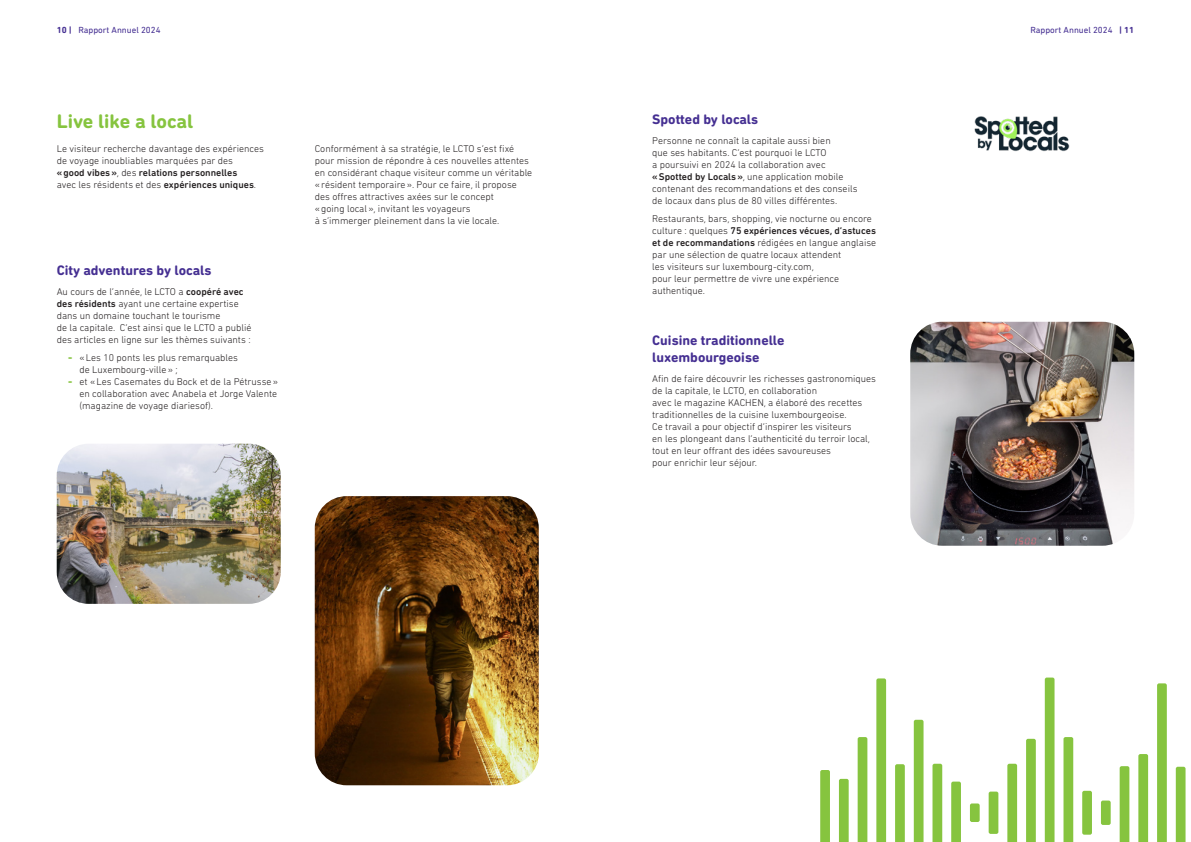
<style>
.page{position:relative;width:1191px;height:842px;background:#fff}
.page>*{position:absolute;margin:0;border:0;box-sizing:border-box;transform-origin:0 0}
.TITRE_01{font:700 20px "DIN Next Rounded LT Pro";color:#86c43f}
.TITRE_02{font:700 14px/16.8px "DIN Next Rounded LT Pro";color:#452f92}
.BODY{font:300 10px/12px "DIN Next Rounded LT Pro";color:#231f20}
.t1{font:9px "DIN Next Rounded LT Pro";color:#452f92}
.s1{font-weight:700}
.s2{font-weight:500}
.s3{font-family:"DINOT";font-weight:900;color:#86c43f}
</style>
<div class="page">
<img style="left:974px;top:116px;width:96px;height:36px">
<img style="left:910px;top:322px;width:224px;height:224px">
<img style="left:57px;top:444px;width:224px;height:160px">
<img style="left:315px;top:496px;width:224px;height:289px">
<svg style="left:820px;top:770px;width:10px;height:72px"></svg>
<svg style="left:839px;top:779px;width:9px;height:63px"></svg>
<svg style="left:857px;top:737px;width:10px;height:105px"></svg>
<svg style="left:876px;top:678px;width:10px;height:164px;background:#8ac646"></svg>
<svg style="left:895px;top:764px;width:9px;height:78px"></svg>
<svg style="left:913px;top:720px;width:10px;height:122px"></svg>
<svg style="left:932px;top:764px;width:10px;height:78px"></svg>
<svg style="left:951px;top:781px;width:10px;height:61px"></svg>
<div style="left:970px;top:803px;width:9px;height:19px;background:#86c43f;border-radius:2px"></div>
<div style="left:988px;top:791px;width:10px;height:43px;background:#86c43f;border-radius:2px"></div>
<svg style="left:1007px;top:764px;width:10px;height:78px"></svg>
<svg style="left:1026px;top:739px;width:9px;height:103px"></svg>
<svg style="left:1044px;top:677px;width:10px;height:165px;background:#90c84f"></svg>
<svg style="left:1063px;top:737px;width:10px;height:105px"></svg>
<div style="left:1082px;top:791px;width:10px;height:44px;background:#86c43f;border-radius:2px"></div>
<div style="left:1101px;top:800px;width:9px;height:25px;background:#86c43f;border-radius:2px"></div>
<svg style="left:1119px;top:766px;width:10px;height:76px"></svg>
<svg style="left:1138px;top:754px;width:10px;height:88px"></svg>
<svg style="left:1157px;top:683px;width:9px;height:159px"></svg>
<svg style="left:1175px;top:767px;width:10px;height:75px"></svg>
<p class="t1" style="left:57px;top:25px;width:105px"><span class="s1">10 |</span> Rapport Annuel 2024</p>
<p class="t1" style="left:1030px;top:25px;width:105px">Rapport Annuel 2024 <span class="s1">| 11</span></p>
<p class="TITRE_01" style="left:57px;top:110px;width:138px">Live like a local</p>
<p class="BODY" style="left:57px;top:142px;width:209px">Le visiteur recherche davantage des expériences de voyage inoubliables marquées par des<br><span class="s2">«good vibes»</span>, des <span class="s2">relations personnelles<br></span>avec les résidents et des <span class="s2">expériences uniques</span>.</p>
<p class="BODY" style="left:315px;top:142px;width:219px">Conformément à sa stratégie, le LCTO s’est fixé pour mission de répondre à ces nouvelles attentes en considérant chaque visiteur comme un véritable «résident temporaire». Pour ce faire, il propose des offres attractives axées sur le concept<br>«going local», invitant les voyageurs<br>à s’immerger pleinement dans la vie locale.</p>
<p class="TITRE_02" style="left:57px;top:261px;width:156px">City adventures by locals</p>
<p class="BODY" style="left:57px;top:286px;width:196px">Au cours de l’année, le LCTO a <span class="s2">coopéré avec des résidents</span> ayant une certaine expertise dans un domaine touchant le tourisme<br>de la capitale. C’est ainsi que le LCTO a publié des articles en ligne sur les thèmes suivants :</p>
<p class="BODY" style="left:79px;top:351px;width:160px;text-indent:-11px"><span class="s3">-</span> «Les 10 ponts les plus remarquables de Luxembourg-ville» ;</p>
<p class="BODY" style="left:79px;top:375px;width:200px;text-align:justify;text-indent:-11px"><span class="s3">-</span> et «Les Casemates du Bock et de la Pétrusse» en collaboration avec Anabela et Jorge Valente (magazine de voyage diariesof).</p>
<p class="TITRE_02" style="left:652px;top:111px;width:108px">Spotted by locals</p>
<p class="BODY" style="left:652px;top:135px;width:207px">Personne ne connaît la capitale aussi bien<br>que ses habitants. C’est pourquoi le LCTO<br>a poursuivi en 2024 la collaboration avec <span class="s2">«Spotted by Locals»</span>, une application mobile contenant des recommandations et des conseils de locaux dans plus de 80 villes différentes.</p>
<p class="BODY" style="left:652px;top:213px;width:225px">Restaurants, bars, shopping, vie nocturne ou encore culture : quelques <span class="s2">75 expériences vécues, d’astuces et de recommandations</span> rédigées en langue anglaise par une sélection de quatre locaux attendent<br>les visiteurs sur luxembourg-city.com,<br>pour leur permettre de vivre une expérience authentique.</p>
<p class="TITRE_02" style="left:652px;top:332px;width:134px">Cuisine traditionnelle luxembourgeoise</p>
<p class="BODY" style="left:652px;top:373px;width:225px">Afin de faire découvrir les richesses gastronomiques de la capitale, le LCTO, en collaboration<br>avec le magazine KACHEN, a élaboré des recettes traditionnelles de la cuisine luxembourgeoise.<br>Ce travail a pour objectif d’inspirer les visiteurs<br>en les plongeant dans l’authenticité du terroir local, tout en leur offrant des idées savoureuses<br>pour enrichir leur séjour.</p>
</div>
